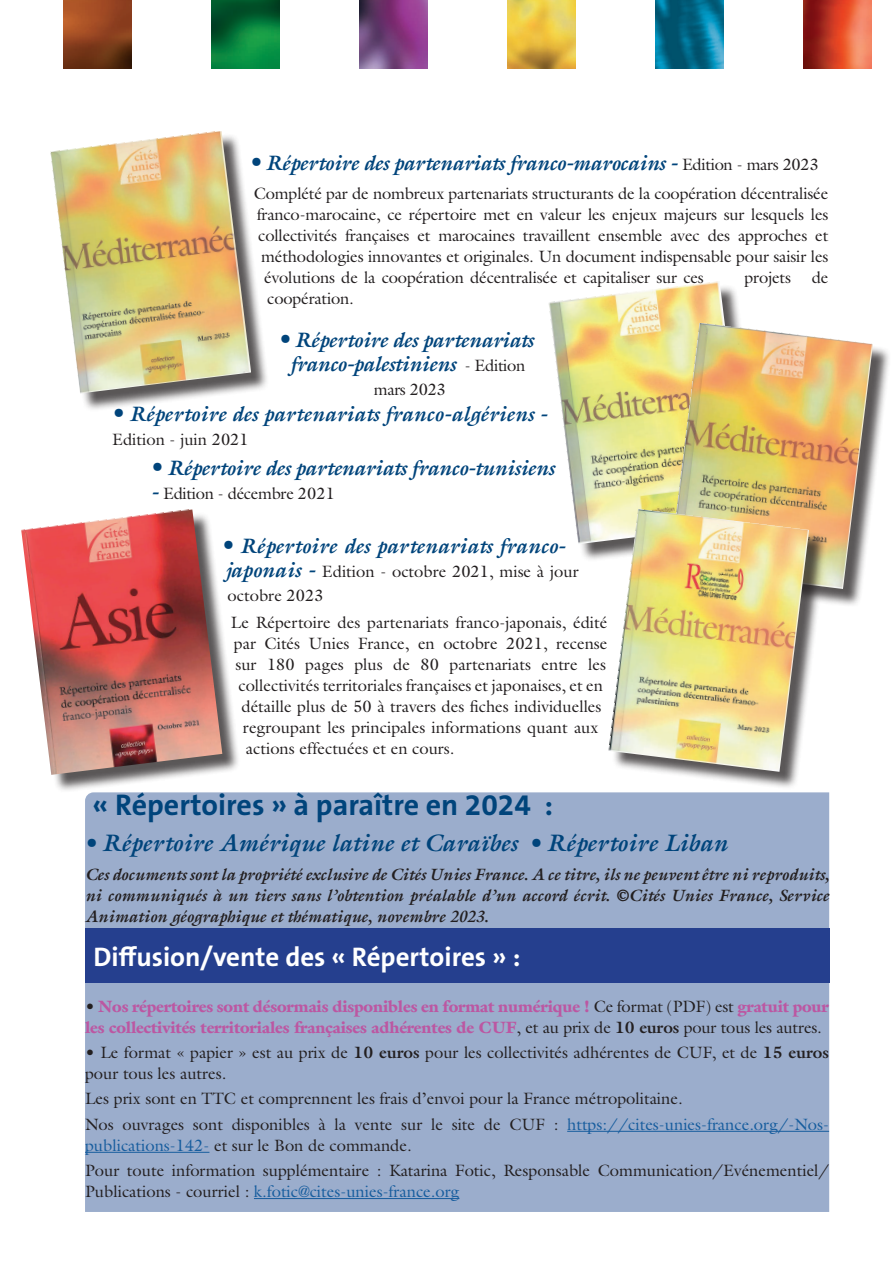
<style>
.page{position:relative;width:893px;height:1263px;background:#fff}
.page>*{position:absolute;margin:0;border:0;box-sizing:border-box;transform-origin:0 0}
.t1{font:700 30px "The Sans B W7";color:#00447b}
.t2{font:700 27px "The Sans B W7";color:#fff}
.t3{font:italic 700 24px "Galliard Std";color:#00447b}
.t4{font:italic 700 21px/24px "Galliard Std";letter-spacing:-.02em;color:#00447b;text-align:center}
.t5{font:italic 700 21px "Galliard Std";color:#00447b}
.t6{font:16.5px/25.2px "Galliard Std";color:#231f20}
.t7{font:italic 700 16.5px/21px "Galliard Std";color:#231f20;text-align:justify}
.t8{font:900 16.5px/21px "Galliard Std";letter-spacing:-.01em;color:#bc57a2}
.t9{font:16.5px "Galliard Std";color:#175d9e}
.t10{font:16.5px "Galliard Std";letter-spacing:-.02em;color:#231f20}
.s1{font-size:24px}
.s2{font-weight:400;font-style:normal;font-size:16.5px;color:#231f20}
.s3{font-weight:700;font-style:italic;font-size:21px;color:#00447b}
.s4{font-weight:400;color:#231f20}
.s5{font-weight:700;color:#231f20}
.s6{font-weight:700}
.s7{color:#175d9e}
.s8{color:#231f20}
</style>
<div class="page">
<img style="left:360px;top:0;width:68px;height:68px">
<img style="left:508px;top:0;width:68px;height:68px">
<img style="left:804px;top:0;width:68px;height:68px">
<img style="left:212px;top:0;width:68px;height:68px">
<img style="left:64px;top:0;width:68px;height:68px">
<img style="left:656px;top:0;width:68px;height:68px">
<div style="left:551px;top:284px;width:217px;height:278px;background:#231f20;opacity:.75"></div>
<img style="left:548px;top:281px;width:201px;height:263px">
<div style="left:85px;top:792px;width:744px;height:420px;background:#9badcc"></div>
<hr style="left:567px;top:1131px;width:262px;height:1px;background:#175d9e">
<hr style="left:85px;top:1152px;width:124px;height:1px;background:#175d9e">
<hr style="left:254px;top:1198px;width:205px;height:1px;background:#175d9e">
<div style="left:85px;top:928px;width:744px;height:55px;background:#253f8e"></div>
<div style="left:672px;top:326px;width:219px;height:281px;background:#231f20;opacity:.75"></div>
<img style="left:669px;top:323px;width:204px;height:266px">
<div style="left:611px;top:512px;width:216px;height:278px;background:#231f20;opacity:.75"></div>
<img style="left:608px;top:509px;width:201px;height:263px">
<div style="left:24px;top:512px;width:216px;height:281px;background:#231f20;opacity:.75"></div>
<img style="left:21px;top:509px;width:201px;height:266px">
<div style="left:53px;top:134px;width:217px;height:278px;background:#231f20;opacity:.75"></div>
<img style="left:50px;top:131px;width:201px;height:262px">
<img style="left:145px;top:354px;width:38px;height:19px">
<img style="left:128px;top:299px;width:77px;height:25px">
<img style="left:83px;top:307px;width:56px;height:33px">
<img style="left:197px;top:332px;width:33px;height:9px">
<svg style="left:54px;top:185px;width:4px;height:13px"></svg>
<p class="t4" style="left:250px;top:151px;width:570px"><span class="s1">•</span> Répertoire des partenariats franco-marocains - <span class="s2">Edition - mars 2023</span></p>
<p class="t6" style="left:254px;top:180px;width:576px">Complété par de nombreux partenariats structurants de la coopération décentralisée</p>
<p class="t6" style="left:257px;top:202px;width:573px">franco-marocaine, ce répertoire met en valeur les enjeux majeurs sur lesquels les</p>
<p class="t6" style="left:258px;top:223px;width:571px">collectivités françaises et marocaines travaillent ensemble avec des approches et</p>
<p class="t6" style="left:261px;top:244px;width:569px">méthodologies innovantes et originales. Un document indispensable pour saisir les</p>
<p class="t6" style="left:264px;top:265px;width:441px">évolutions de la coopération décentralisée et capitaliser sur ces</p>
<p class="t6" style="left:744px;top:265px;width:48px">projets</p>
<p class="t6" style="left:812px;top:265px;width:18px">de</p>
<p class="t6" style="left:267px;top:286px;width:88px">coopération.</p>
<p class="t4" style="left:279px;top:328px;width:256px"><span class="s1">•</span> Répertoire des partenariats franco-palestiniens <span class="s2">- Edition</span></p>
<p class="t10" style="left:374px;top:379px;width:73px">mars 2023</p>
<p class="t5" style="left:112px;top:401px;width:436px"><span class="s1">•</span> Répertoire des partenariats franco-algériens -</p>
<p class="t6" style="left:112px;top:427px;width:138px">Edition - juin 2021</p>
<p class="t4" style="left:151px;top:455px;width:405px"><span class="s1">•</span> Répertoire des partenariats franco-tunisiens</p>
<p class="t10" style="left:151px;top:483px;width:185px"><span class="s3">-</span> Edition - décembre 2021</p>
<p class="t5" style="left:222px;top:533px;width:346px"><span class="s1">•</span> Répertoire des partenariats franco-</p>
<p class="t6" style="left:225px;top:559px;width:355px;line-height:24px"><span class="s3">japonais -</span> Edition - octobre 2021, mise à jour octobre 2023</p>
<p class="t6" style="left:231px;top:609px;width:378px">Le Répertoire des partenariats franco-japonais, édité</p>
<p class="t6" style="left:234px;top:630px;width:375px">par Cités Unies France, en octobre 2021, recense</p>
<p class="t6" style="left:235px;top:651px;width:372px">sur 180 pages plus de 80 partenariats entre les</p>
<p class="t6" style="left:238px;top:672px;width:366px">collectivités territoriales françaises et japonaises, et en</p>
<p class="t6" style="left:241px;top:693px;width:362px">détaille plus de 50 à travers des fiches individuelles</p>
<p class="t6" style="left:243px;top:714px;width:357px">regroupant les principales informations quant aux</p>
<p class="t6" style="left:246px;top:735px;width:210px">actions effectuées et en cours.</p>
<h1 class="t1" style="left:93px;top:785px;width:462px">« Répertoires » à paraître en 2024 :</h1>
<h3 class="t3" style="left:85px;top:828px;width:644px">• Répertoire Amérique latine et Caraïbes • Répertoire Liban</h3>
<p class="t7" style="left:85px;top:863px;width:746px">Ces documents sont la propriété exclusive de Cités Unies France. A ce titre, ils ne peuvent être ni reproduits, ni communiqués à un tiers sans l’obtention préalable d’un accord écrit. ©Cités Unies France, Service Animation géographique et thématique, novembre 2023.</p>
<h2 class="t2" style="left:94px;top:939px;width:428px">Diffusion/vente des « Répertoires » :</h2>
<p class="t8" style="left:85px;top:996px;width:746px"><span class="s4">•</span> Nos répertoires sont désormais disponibles en format numérique ! <span class="s4">Ce format (PDF) est</span> gratuit pour les collectivités territoriales françaises adhérentes de CUF<span class="s4">, et au prix de</span> <span class="s5">10 euros</span> <span class="s4">pour tous les autres.</span></p>
<p class="t6" style="left:85px;top:1042px;width:746px;line-height:21px">• Le format « papier » est au prix de <span class="s6">10 euros</span> pour les collectivités adhérentes de CUF, et de <span class="s6">15 euros </span>pour tous les autres.</p>
<p class="t6" style="left:85px;top:1086px;width:745px">Les prix sont en TTC et comprennent les frais d’envoi pour la France métropolitaine.<br>Nos ouvrages sont disponibles à la vente sur le site de CUF : <span class="s7">https://cites-unies-france.org/-Nos-</span></p>
<p class="t6" style="left:85px;top:1132px;width:746px"><span class="s7">publications-142-</span> et sur le Bon de commande.<br>Pour toute information supplémentaire : Katarina Fotic, Responsable Communication/Evénementiel/</p>
<p class="t9" style="left:85px;top:1181px;width:376px"><span class="s8">Publications - courriel :</span> k.fotic@cites-unies-france.org</p>
</div>
